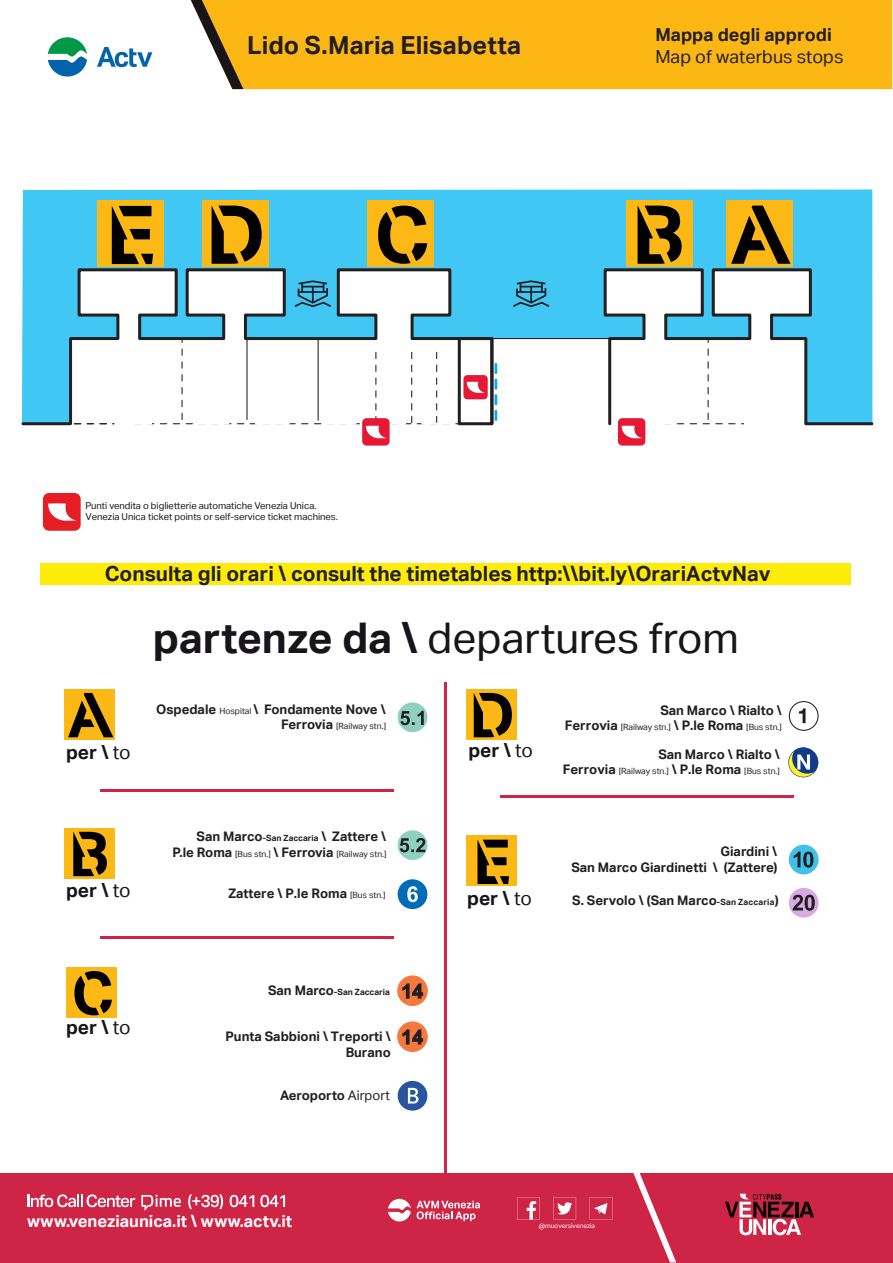
<style>
.page{position:relative;width:893px;height:1263px;background:#fff}
.page>*{position:absolute;margin:0;border:0;box-sizing:border-box;transform-origin:0 0}
.t1{font:42.3px "Aktiv Grotesk";color:#171519}
.t2{font:700 24.9px "Aktiv Grotesk";letter-spacing:.005em;color:#231f20}
.t3{font:700 20.85px "Aktiv Grotesk";color:#231f20}
.t4{font:700 19.05px "Aktiv Grotesk";color:#171519}
.t5{font:18px "Aktiv Grotesk";color:#231f20}
.t6{font:700 18px "Aktiv Grotesk";color:#231f20}
.t7{font:700 16.65px "Aktiv Grotesk";color:#fff}
.t8{font:700 13.2px/15.8px "Aktiv Grotesk";color:#231f20;text-align:right}
.t9{font:9.45px/11.4px "Aktiv Grotesk";color:#171519}
.t10{font:8.55px "Aktiv Grotesk";color:#231f20}
.t11{font:700 8.55px "Aktiv Grotesk";color:#231f20}
.t12{font:6.45px "Aktiv Grotesk";letter-spacing:-.005em;color:#fff}
.s1{font-weight:700}
.s2{font-weight:400}
.s3{font-weight:400;font-size:8.55px}
.s4{font-weight:700;font-size:13.2px}
.s5{font-size:8.55px}
.s6{font-size:13.2px}
</style>
<div class="page">
<svg style="left:22px;top:189px;width:850px;height:235px;fill:#40c7f4"></svg>
<svg style="left:511px;top:279px;width:40px;height:30px"></svg>
<svg style="left:68px;top:267px;width:427px;height:159px"></svg>
<hr style="left:491px;top:338px;width:122px;height:1px;background:#231f20">
<div style="left:458px;top:337px;width:35px;height:88px;border:3px solid #231f20"></div>
<svg style="left:495px;top:364px;width:2px;height:9px"></svg>
<svg style="left:495px;top:380px;width:2px;height:8px"></svg>
<svg style="left:495px;top:395px;width:2px;height:9px"></svg>
<svg style="left:495px;top:411px;width:2px;height:9px"></svg>
<div style="left:362px;top:418px;width:28px;height:28px;background:#e51836;border-radius:4px"></div>
<div style="left:618px;top:418px;width:27px;height:28px;background:#e51836;border-radius:4px"></div>
<div style="left:463px;top:375px;width:25px;height:24px;background:#e51836;border-radius:4px"></div>
<svg style="left:23px;top:339px;width:462px;height:99px"></svg>
<div style="left:727px;top:200px;width:66px;height:67px;background:#fcb814"></div>
<div style="left:367px;top:200px;width:66px;height:67px;background:#fcb814"></div>
<svg style="left:378px;top:206px;width:49px;height:58px"></svg>
<div style="left:626px;top:200px;width:66px;height:67px;background:#fcb814"></div>
<svg style="left:602px;top:206px;width:272px;height:232px"></svg>
<div style="left:202px;top:200px;width:66px;height:67px;background:#fcb814"></div>
<svg style="left:212px;top:206px;width:50px;height:58px"></svg>
<div style="left:97px;top:201px;width:67px;height:66px;background:#fcb814"></div>
<svg style="left:112px;top:206px;width:41px;height:58px"></svg>
<svg style="left:788px;top:747px;width:30px;height:30px"></svg>
<svg style="left:789px;top:701px;width:30px;height:30px"></svg>
<div style="left:41px;top:563px;width:810px;height:22px;background:#fdeb09"></div>
<div style="left:243px;top:0;width:649px;height:89px;background:#fcb715"></div>
<svg style="left:191px;top:0;width:52px;height:89px"></svg>
<svg style="left:48px;top:37px;width:39px;height:40px"></svg>
<svg style="left:97px;top:47px;width:55px;height:20px"></svg>
<div style="left:43px;top:493px;width:38px;height:38px;background:#e51e26;border-radius:6px"></div>
<svg style="left:48px;top:503px;width:29px;height:18px"></svg>
<hr style="left:445px;top:682px;width:2px;height:510px;background:#ce2446">
<hr style="left:501px;top:795px;width:293px;height:2px;background:#ce2446">
<div style="left:466px;top:836px;width:51px;height:50px;background:#fcb814"></div>
<svg style="left:477px;top:840px;width:32px;height:44px"></svg>
<div style="left:466px;top:689px;width:51px;height:50px;background:#fcb814"></div>
<svg style="left:474px;top:693px;width:38px;height:44px"></svg>
<hr style="left:101px;top:789px;width:293px;height:2px;background:#ce2446">
<hr style="left:101px;top:936px;width:293px;height:3px;background:#ce2446">
<div style="left:398px;top:702px;width:29px;height:30px;background:#8fd1bf;border-radius:50%"></div>
<svg style="left:400px;top:711px;width:24px;height:14px"></svg>
<div style="left:398px;top:830px;width:29px;height:30px;background:#8fd1bf;border-radius:50%"></div>
<svg style="left:400px;top:838px;width:25px;height:14px"></svg>
<div style="left:65px;top:689px;width:50px;height:50px;background:#fcb814"></div>
<svg style="left:68px;top:693px;width:45px;height:44px"></svg>
<div style="left:65px;top:828px;width:50px;height:50px;background:#fcb814"></div>
<svg style="left:73px;top:832px;width:34px;height:44px"></svg>
<div style="left:398px;top:976px;width:29px;height:29px;background:#f4793e;border-radius:50%"></div>
<div style="left:398px;top:976px;width:29px;height:30px;border:1px solid #f4793e;border-radius:50%"></div>
<svg style="left:403px;top:984px;width:20px;height:14px"></svg>
<div style="left:398px;top:1022px;width:29px;height:29px;background:#f4793e;border-radius:50%"></div>
<div style="left:398px;top:1022px;width:29px;height:29px;border:1px solid #f4793e;border-radius:50%"></div>
<svg style="left:403px;top:1030px;width:20px;height:14px"></svg>
<div style="left:66px;top:967px;width:51px;height:50px;background:#fcb814"></div>
<svg style="left:74px;top:971px;width:38px;height:44px"></svg>
<div style="left:1px;top:1173px;width:892px;height:90px;background:#ce2446"></div>
<svg style="left:633px;top:1173px;width:43px;height:89px"></svg>
<svg style="left:725px;top:1194px;width:89px;height:41px"></svg>
<svg style="left:553px;top:1197px;width:23px;height:23px"></svg>
<svg style="left:590px;top:1197px;width:22px;height:23px"></svg>
<svg style="left:517px;top:1197px;width:23px;height:23px"></svg>
<svg style="left:388px;top:1199px;width:23px;height:22px"></svg>
<svg style="left:417px;top:1201px;width:63px;height:20px"></svg>
<svg style="left:141px;top:1195px;width:40px;height:16px"></svg>
<svg style="left:27px;top:1194px;width:108px;height:13px"></svg>
<svg style="left:188px;top:1194px;width:35px;height:15px"></svg>
<svg style="left:230px;top:1195px;width:24px;height:12px"></svg>
<svg style="left:260px;top:1195px;width:25px;height:12px"></svg>
<div style="left:398px;top:879px;width:29px;height:30px;background:#006bb6;border-radius:50%"></div>
<svg style="left:407px;top:886px;width:11px;height:16px"></svg>
<div style="left:398px;top:1081px;width:29px;height:30px;background:#2a549f;border-radius:50%"></div>
<svg style="left:408px;top:1088px;width:10px;height:15px"></svg>
<div style="left:789px;top:845px;width:30px;height:29px;background:#3fc1e9;border-radius:50%"></div>
<svg style="left:794px;top:852px;width:19px;height:16px"></svg>
<div style="left:789px;top:888px;width:30px;height:30px;background:#d8aae3;border-radius:50%"></div>
<svg style="left:792px;top:895px;width:23px;height:16px"></svg>
<h2 class="t2" style="left:247px;top:29px;width:276px">Lido S.Maria Elisabetta</h2>
<h3 class="t6" style="left:655px;top:24px;width:178px">Mappa degli approdi</h3>
<h3 class="t5" style="left:655px;top:46px;width:190px">Map of waterbus stops</h3>
<p class="t9" style="left:85px;top:500px;width:254px">Punti vendita o biglietterie automatiche Venezia Unica.<br>Venezia Unica ticket points or self-service ticket machines.</p>
<h3 class="t3" style="left:105px;top:560px;width:667px">Consulta gli orari \ consult the timetables http:\\bit.ly\OrariActvNav</h3>
<h1 class="t1" style="left:153px;top:613px;width:588px"><span class="s1">partenze da \</span> departures from</h1>
<h3 class="t4" style="left:66px;top:740px;width:66px">per \ <span class="s2">to</span></h3>
<p class="t8" style="left:156px;top:701px;width:231px">Ospedale <span class="s3">Hospital</span> \ Fondamente Nove \</p>
<p class="t10" style="left:281px;top:721px;width:107px"><span class="s4">Ferrovia</span> [Railway stn.]</p>
<p class="t8" style="left:197px;top:829px;width:191px">San Marco<span class="s5">-San Zaccaria</span> \ Zattere \</p>
<p class="t10" style="left:172px;top:849px;width:216px"><span class="s4">P.le Roma</span> [Bus stn.] <span class="s4">\ Ferrovia</span> [Railway stn.]</p>
<h3 class="t4" style="left:468px;top:738px;width:66px">per \ <span class="s2">to</span></h3>
<h3 class="t4" style="left:66px;top:878px;width:66px">per \ <span class="s2">to</span></h3>
<h3 class="t4" style="left:467px;top:887px;width:66px">per \ <span class="s2">to</span></h3>
<p class="t8" style="left:228px;top:885px;width:159px">Zattere \ P.le Roma <span class="s3">[Bus stn.]</span></p>
<h3 class="t4" style="left:66px;top:1016px;width:66px">per \ <span class="s2">to</span></h3>
<p class="t11" style="left:268px;top:986px;width:123px"><span class="s6">San Marco</span>-San Zaccaria</p>
<p class="t8" style="left:226px;top:1028px;width:167px">Punta Sabbioni \ Treporti \<br>Burano</p>
<p class="t8" style="left:280px;top:1087px;width:112px">Aeroporto <span class="s2">Airport</span></p>
<p class="t8" style="left:660px;top:702px;width:123px">San Marco \ Rialto \</p>
<p class="t10" style="left:565px;top:722px;width:219px"><span class="s4">Ferrovia</span> [Railway stn.] <span class="s4">\ P.le Roma</span> [Bus stn.]</p>
<p class="t8" style="left:658px;top:746px;width:123px">San Marco \ Rialto \</p>
<p class="t10" style="left:563px;top:766px;width:219px"><span class="s4">Ferrovia</span> [Railway stn.] <span class="s4">\ P.le Roma</span> [Bus stn.]</p>
<p class="t8" style="left:571px;top:843px;width:208px">Giardini \<br>San Marco Giardinetti \ (Zattere)</p>
<p class="t8" style="left:572px;top:892px;width:208px">S. Servolo \ (San Marco<span class="s5">-San Zaccaria</span>)</p>
<p class="t7" style="left:27px;top:1211px;width:267px">www.veneziaunica.it \ www.actv.it</p>
<p class="t12" style="left:539px;top:1222px;width:58px">@muoversivenezia</p>
</div>
